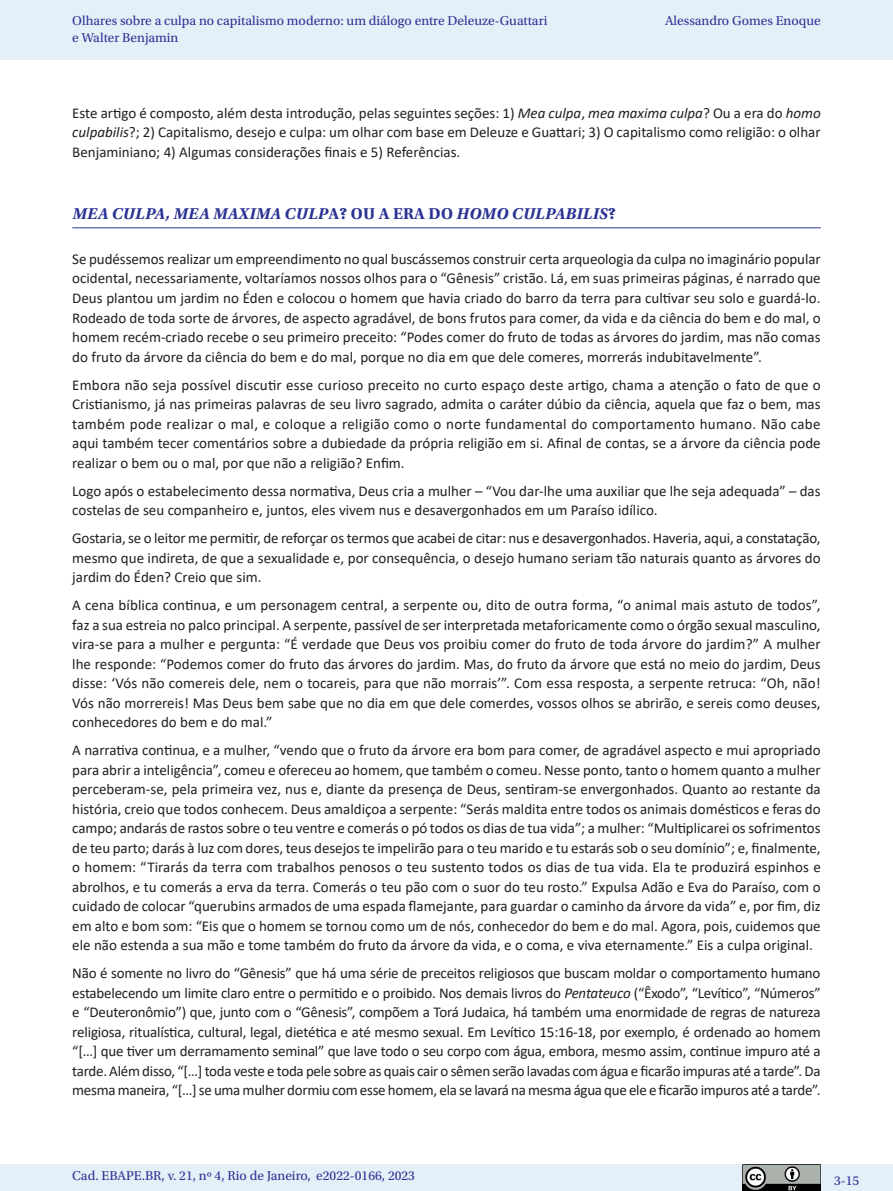
<style>
.page{position:relative;width:893px;height:1191px;background:#fff}
.page>*{position:absolute;margin:0;border:0;box-sizing:border-box;transform-origin:0 0}
._07_1_sub_1{font:italic 700 16.5px "Utopia Std";letter-spacing:.01em;color:#2b3393}
._06_0_texto{font:15px/19.5px "Calibri";color:#231f20;text-align:justify}
.t1{font:13.5px/16.5px "Utopia Std";color:#2b3393}
.s1{font-style:italic}
.s2{font-style:normal}
</style>
<div class="page">
<div style="left:0;top:0;width:893px;height:60px;background:#e4eff8"></div>
<div style="left:0;top:1164px;width:893px;height:27px;background:#e4eff8"></div>
<img style="left:743px;top:1164px;width:78px;height:27px">
<hr style="left:72px;top:227px;width:749px;height:1px;background:#2b3393">
<p class="t1" style="left:72px;top:13px;width:477px">Olhares sobre a culpa no capitalismo moderno: um diálogo entre Deleuze-Guattari e Walter Benjamin</p>
<p class="t1" style="left:665px;top:13px;width:157px">Alessandro Gomes Enoque</p>
<p class="_06_0_texto" style="left:72px;top:102px;width:750px">Este artigo é composto, além desta introdução, pelas seguintes seções: 1) <span class="s1">Mea culpa</span>, <span class="s1">mea maxima culpa</span>? Ou a era do <span class="s1">homo culpabilis</span>?; 2) Capitalismo, desejo e culpa: um olhar com base em Deleuze e Guattari; 3) O capitalismo como religião: o olhar Benjaminiano; 4) Algumas considerações finais e 5) Referências.</p>
<p class="_07_1_sub_1" style="left:72px;top:204px;width:545px">MEA CULPA, MEA MAXIMA CULP<span class="s2">A? OU A ERA DO</span> HOMO CULPABILIS<span class="s2">?</span></p>
<p class="_06_0_texto" style="left:72px;top:249px;width:750px">Se pudéssemos realizar um empreendimento no qual buscássemos construir certa arqueologia da culpa no imaginário popular ocidental, necessariamente, voltaríamos nossos olhos para o “Gênesis” cristão. Lá, em suas primeiras páginas, é narrado que Deus plantou um jardim no Éden e colocou o homem que havia criado do barro da terra para cultivar seu solo e guardá-lo.<br>Rodeado de toda sorte de árvores, de aspecto agradável, de bons frutos para comer, da vida e da ciência do bem e do mal, o homem recém-criado recebe o seu primeiro preceito: “Podes comer do fruto de todas as árvores do jardim, mas não comas do fruto da árvore da ciência do bem e do mal, porque no dia em que dele comeres, morrerás indubitavelmente”.</p>
<p class="_06_0_texto" style="left:72px;top:374px;width:750px">Embora não seja possível discutir esse curioso preceito no curto espaço deste artigo, chama a atenção o fato de que o Cristianismo, já nas primeiras palavras de seu livro sagrado, admita o caráter dúbio da ciência, aquela que faz o bem, mas também pode realizar o mal, e coloque a religião como o norte fundamental do comportamento humano. Não cabe aqui também tecer comentários sobre a dubiedade da própria religião em si. Afinal de contas, se a árvore da ciência pode realizar o bem ou o mal, por que não a religião? Enfim.</p>
<p class="_06_0_texto" style="left:72px;top:480px;width:750px">Logo após o estabelecimento dessa normativa, Deus cria a mulher – “Vou dar-lhe uma auxiliar que lhe seja adequada” – das costelas de seu companheiro e, juntos, eles vivem nus e desavergonhados em um Paraíso idílico.</p>
<p class="_06_0_texto" style="left:72px;top:528px;width:750px">Gostaria, se o leitor me permitir, de reforçar os termos que acabei de citar: nus e desavergonhados. Haveria, aqui, a constatação, mesmo que indireta, de que a sexualidade e, por consequência, o desejo humano seriam tão naturais quanto as árvores do jardim do Éden? Creio que sim.</p>
<p class="_06_0_texto" style="left:72px;top:595px;width:750px">A cena bíblica continua, e um personagem central, a serpente ou, dito de outra forma, “o animal mais astuto de todos”, faz a sua estreia no palco principal. A serpente, passível de ser interpretada metaforicamente como o órgão sexual masculino, vira-se para a mulher e pergunta: “É verdade que Deus vos proibiu comer do fruto de toda árvore do jardim?” A mulher lhe responde: “Podemos comer do fruto das árvores do jardim. Mas, do fruto da árvore que está no meio do jardim, Deus disse: ‘Vós não comereis dele, nem o tocareis, para que não morrais’”. Com essa resposta, a serpente retruca: “Oh, não!<br>Vós não morrereis! Mas Deus bem sabe que no dia em que dele comerdes, vossos olhos se abrirão, e sereis como deuses, conhecedores do bem e do mal.”</p>
<p class="_06_0_texto" style="left:72px;top:740px;width:750px">A narrativa continua, e a mulher, “vendo que o fruto da árvore era bom para comer, de agradável aspecto e mui apropriado para abrir a inteligência”, comeu e ofereceu ao homem, que também o comeu. Nesse ponto, tanto o homem quanto a mulher perceberam-se, pela primeira vez, nus e, diante da presença de Deus, sentiram-se envergonhados. Quanto ao restante da história, creio que todos conhecem. Deus amaldiçoa a serpente: “Serás maldita entre todos os animais domésticos e feras do campo; andarás de rastos sobre o teu ventre e comerás o pó todos os dias de tua vida”; a mulher: “Multiplicarei os sofrimentos de teu parto; darás à luz com dores, teus desejos te impelirão para o teu marido e tu estarás sob o seu domínio”; e, finalmente, o homem: “Tirarás da terra com trabalhos penosos o teu sustento todos os dias de tua vida. Ela te produzirá espinhos e abrolhos, e tu comerás a erva da terra. Comerás o teu pão com o suor do teu rosto.” Expulsa Adão e Eva do Paraíso, com o cuidado de colocar “querubins armados de uma espada flamejante, para guardar o caminho da árvore da vida” e, por fim, diz em alto e bom som: “Eis que o homem se tornou como um de nós, conhecedor do bem e do mal. Agora, pois, cuidemos que ele não estenda a sua mão e tome também do fruto da árvore da vida, e o coma, e viva eternamente.” Eis a culpa original.</p>
<p class="_06_0_texto" style="left:72px;top:963px;width:750px">Não é somente no livro do “Gênesis” que há uma série de preceitos religiosos que buscam moldar o comportamento humano estabelecendo um limite claro entre o permitido e o proibido. Nos demais livros do <span class="s1">Pentateuco</span> (“Êxodo”, “Levítico”, “Números” e “Deuteronômio”) que, junto com o “Gênesis”, compõem a Torá Judaica, há também uma enormidade de regras de natureza religiosa, ritualística, cultural, legal, dietética e até mesmo sexual. Em Levítico 15:16-18, por exemplo, é ordenado ao homem “[…] que tiver um derramamento seminal” que lave todo o seu corpo com água, embora, mesmo assim, continue impuro até a tarde. Além disso, “[…] toda veste e toda pele sobre as quais cair o sêmen serão lavadas com água e ficarão impuras até a tarde”. Da mesma maneira, “[…] se uma mulher dormiu com esse homem, ela se lavará na mesma água que ele e ficarão impuros até a tarde”.</p>
<p class="t1" style="left:72px;top:1167px;width:344px">Cad. EBAPE.BR, v. 21, nº 4, Rio de Janeiro, e2022-0166, 2023</p>
<p class="t1" style="left:834px;top:1172px;width:27px">3-15</p>
</div>
